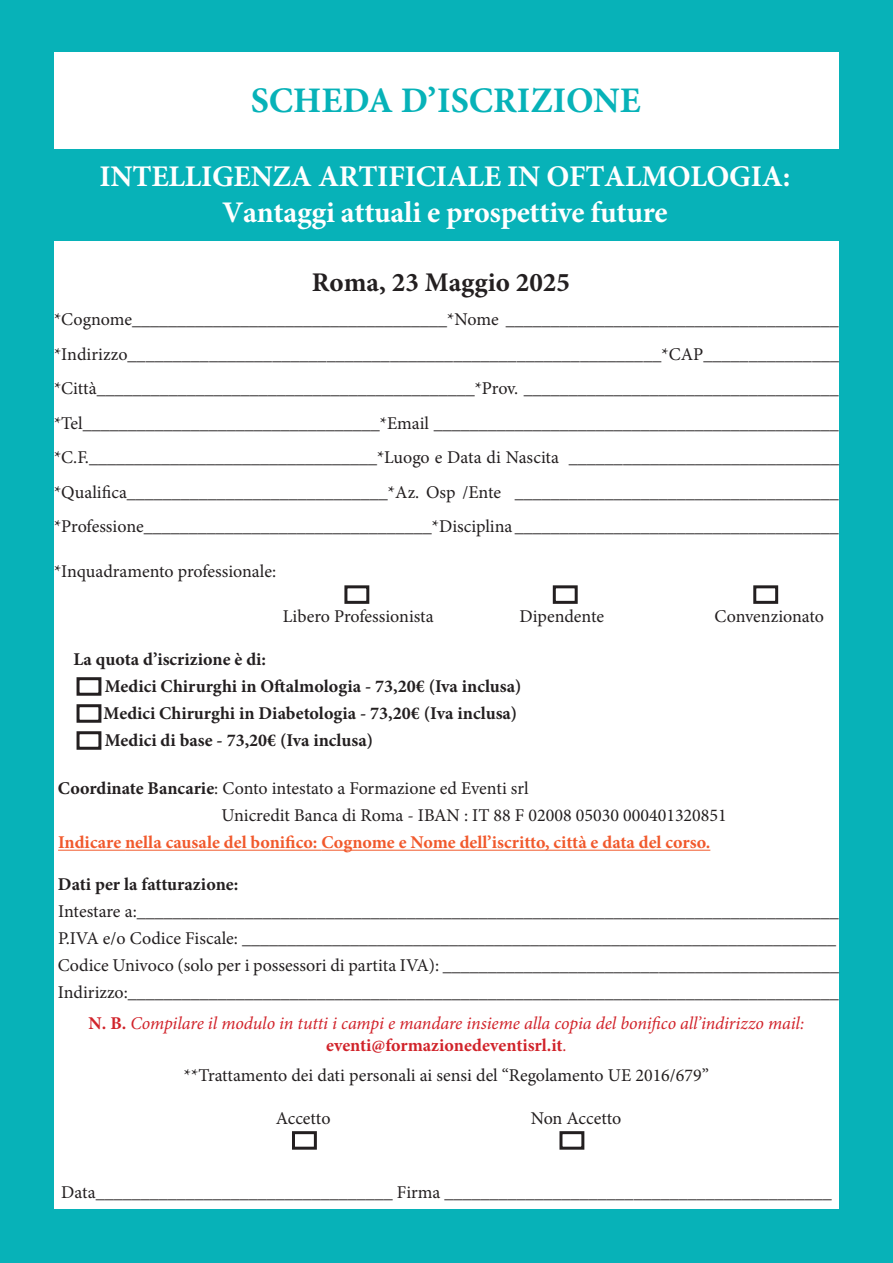
<style>
.page{position:relative;width:893px;height:1263px;background:#07b2b8}
.page>*{position:absolute;margin:0;border:0;box-sizing:border-box;transform-origin:0 0}
.t1{font:700 36px "Minion Pro";color:#07b2b8}
.t2{font:700 30px/35.5px "Minion Pro";letter-spacing:-.01em;color:#fff;text-align:center}
.t3{font:700 27px "Minion Pro";color:#231f20}
.t4{font:18px/34.5px "Minion Pro";color:#231f20;text-align:justify}
.t5{font:700 18px "Minion Pro";color:#231f20}
.t6{font:italic 18px "Minion Pro";letter-spacing:-.005em;color:#d1232a}
.t7{font:700 18px "Minion Pro";color:#f1592c}
.t8{font:700 18px "Minion Pro";letter-spacing:-.005em;color:#d1232a}
.s1{font-weight:700}
.s2{font-weight:700;font-style:normal}
.s3{font-weight:400;font-style:italic}
</style>
<div class="page">
<div style="left:54px;top:52px;width:785px;height:1157px;background:#fff"></div>
<hr style="left:58px;top:850px;width:67px;height:1px;background:#f1592c">
<hr style="left:125px;top:850px;width:196px;height:1px;background:#f1592c">
<hr style="left:321px;top:850px;width:389px;height:1px;background:#f1592c">
<div style="left:559px;top:1131px;width:25px;height:19px;border:3px solid #231f20"></div>
<div style="left:292px;top:1131px;width:25px;height:19px;border:3px solid #231f20"></div>
<div style="left:45px;top:149px;width:800px;height:91px;background:#07b2b8"></div>
<div style="left:344px;top:585px;width:25px;height:19px;border:3px solid #231f20"></div>
<div style="left:553px;top:585px;width:25px;height:19px;border:3px solid #231f20"></div>
<div style="left:753px;top:585px;width:25px;height:19px;border:3px solid #231f20"></div>
<div style="left:77px;top:731px;width:24px;height:19px;border:3px solid #231f20"></div>
<div style="left:77px;top:677px;width:24px;height:19px;border:3px solid #231f20"></div>
<div style="left:77px;top:704px;width:24px;height:19px;border:3px solid #231f20"></div>
<p class="t1" style="left:251px;top:75px;width:392px">SCHEDA D’ISCRIZIONE</p>
<p class="t2" style="left:100px;top:158px;width:692px">INTELLIGENZA ARTIFICIALE IN OFTALMOLOGIA:<br>Vantaggi attuali e prospettive future</p>
<p class="t3" style="left:312px;top:263px;width:260px">Roma, 23 Maggio 2025</p>
<p class="t4" style="left:54px;top:302px;width:787px">*Cognome___________________________________*Nome _____________________________________ *Indirizzo___________________________________________________________*CAP_______________ *Città__________________________________________*Prov. ___________________________________ *Tel_________________________________*Email _____________________________________________ *C.F.________________________________*Luogo e Data di Nascita ______________________________ *Qualifica_____________________________*Az. Osp /Ente ____________________________________</p>
<p class="t4" style="left:54px;top:509px;width:786px">*Professione________________________________*Disciplina ____________________________________</p>
<p class="t4" style="left:54px;top:554px;width:224px">*Inquadramento professionale:</p>
<p class="t4" style="left:283px;top:599px;width:152px">Libero Professionista</p>
<p class="t4" style="left:520px;top:599px;width:86px">Dipendente</p>
<p class="t4" style="left:714px;top:599px;width:111px">Convenzionato</p>
<p class="t5" style="left:74px;top:646px;width:194px">La quota d’iscrizione è di:</p>
<p class="t5" style="left:105px;top:673px;width:418px">Medici Chirurghi in Oftalmologia - 73,20€ (Iva inclusa)</p>
<p class="t5" style="left:103px;top:700px;width:415px">Medici Chirurghi in Diabetologia - 73,20€ (Iva inclusa)</p>
<p class="t5" style="left:105px;top:727px;width:270px">Medici di base - 73,20€ (Iva inclusa)</p>
<p class="t4" style="left:58px;top:771px;width:472px"><span class="s1">Coordinate Bancarie</span>: Conto intestato a Formazione ed Eventi srl</p>
<p class="t4" style="left:222px;top:798px;width:507px">Unicredit Banca di Roma - IBAN : IT 88 F 02008 05030 000401320851</p>
<p class="t7" style="left:58px;top:830px;width:654px">Indicare nella causale del bonifico: Cognome e Nome dell’iscritto, città e data del corso.</p>
<p class="t5" style="left:58px;top:872px;width:182px">Dati per la fatturazione:</p>
<p class="t4" style="left:58px;top:894px;width:782px">Intestare a:______________________________________________________________________________</p>
<p class="t4" style="left:58px;top:921px;width:780px">P.IVA e/o Codice Fiscale: __________________________________________________________________</p>
<p class="t4" style="left:58px;top:948px;width:783px">Codice Univoco (solo per i possessori di partita IVA): ____________________________________________</p>
<p class="t4" style="left:58px;top:975px;width:782px">Indirizzo:_______________________________________________________________________________</p>
<p class="t6" style="left:89px;top:1011px;width:717px"><span class="s2">N. B.</span> Compilare il modulo in tutti i campi e mandare insieme alla copia del bonifico all’indirizzo mail:</p>
<p class="t8" style="left:326px;top:1032px;width:242px">eventi@formazionedeventisrl.it<span class="s3">.</span></p>
<p class="t4" style="left:184px;top:1058px;width:527px">**Trattamento dei dati personali ai sensi del “Regolamento UE 2016/679”</p>
<p class="t4" style="left:276px;top:1101px;width:56px">Accetto</p>
<p class="t4" style="left:531px;top:1101px;width:92px">Non Accetto</p>
<p class="t4" style="left:61px;top:1175px;width:772px">Data_________________________________ Firma ___________________________________________</p>
</div>
